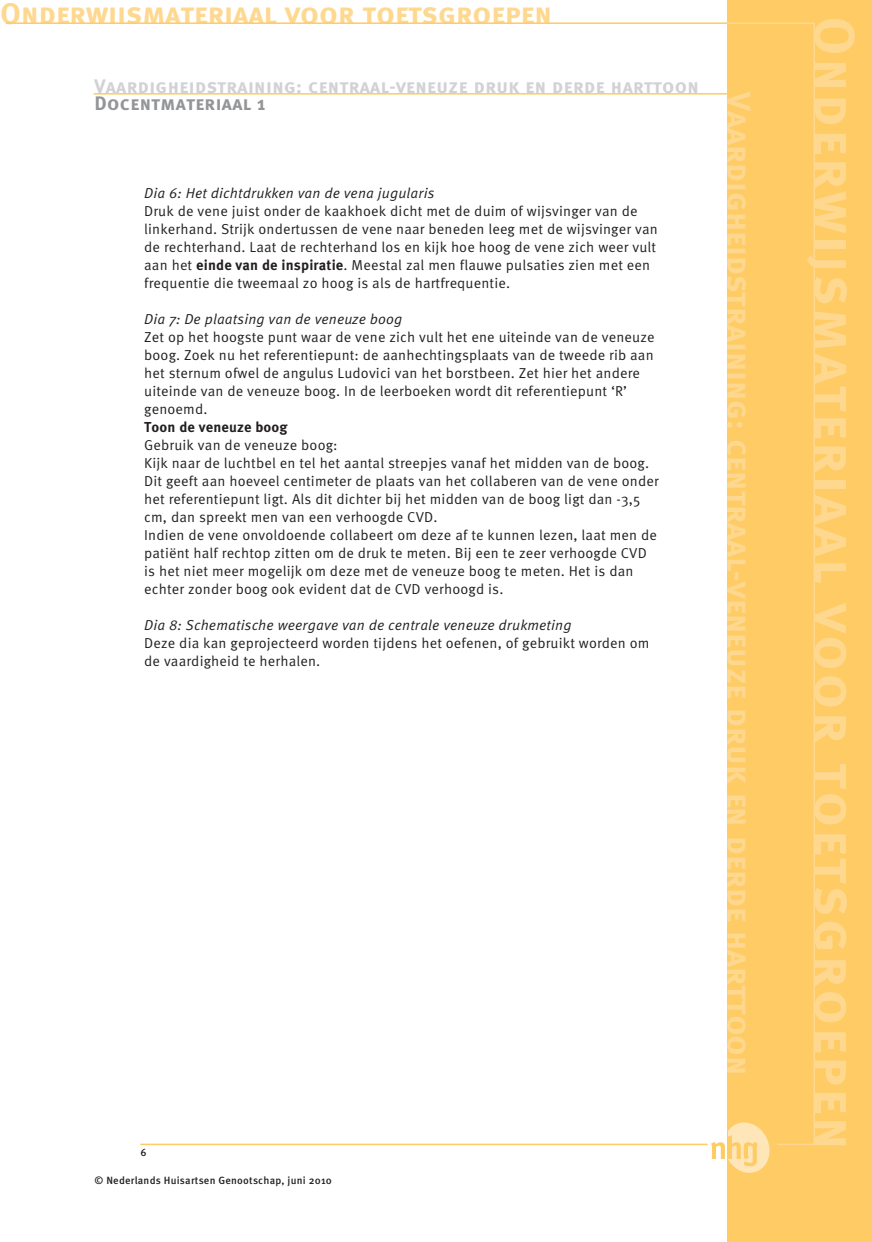
<style>
.page{position:relative;width:872px;height:1242px;background:#fff}
.page>*{position:absolute;margin:0;border:0;box-sizing:border-box;transform-origin:0 0}
.Normaal{font:57px "Meta Bold Caps";letter-spacing:.045em;color:#fed88f}
.Normaal-2{font:33px "Meta Bold Caps";color:#fed88f}
.Normaal-3{font:30px "Meta Bold Caps";color:#fed88f}
.Hoofd{font:19.5px "Meta Bold Caps";letter-spacing:.02em;color:#d1d2d4}
.Kop1{font:19.5px "Meta Bold Caps";letter-spacing:.02em;color:#939598}
.Normaal-4{font:14.4px/18px "Meta OT Norm";letter-spacing:.01em;color:#231f20}
.Normaal-5{font:14.4px "Meta OT Norm Ita";letter-spacing:.01em;color:#231f20}
.Normaal-6{font:700 14.4px "Meta OT";letter-spacing:.01em;color:#231f20}
.Kop1-2{font:500 10.5px "Meta OT";letter-spacing:.02em;color:#231f20}
.Bijschrift{font:500 10.5px "Meta OT";color:#231f20}
.s1{font-family:"Meta OT";font-weight:700}
</style>
<div class="page">
<div style="left:727px;top:0;width:145px;height:1242px;background:#fecb64"></div>
<svg style="left:711px;top:1122px;width:58px;height:50px"></svg>
<hr style="left:140px;top:1143px;width:567px;height:2px;background:#fecb64">
<hr style="left:6px;top:22px;width:721px;height:2px;background:#fecb64">
<hr style="left:777px;top:1143px;width:38px;height:2px;background:#fed88f">
<hr style="left:727px;top:22px;width:88px;height:2px;background:#fed88f">
<hr style="left:813px;top:22px;width:2px;height:1123px;background:#fed88f">
<hr style="left:94px;top:93px;width:633px;height:2px;background:#fecb64">
<p class="Normaal-3" style="left:0;top:-5px;width:553px">Onderwijsmateriaal voor toetsgroepen</p>
<p class="Hoofd" style="left:94px;top:74px;width:606px">Vaardigheidstraining: centraal-veneuze druk en derde harttoon</p>
<p class="Kop1" style="left:94px;top:91px;width:173px">Docentmateriaal 1</p>
<p class="Normaal-5" style="left:144px;top:185px;width:292px">Dia 6: Het dichtdrukken van de vena jugularis</p>
<p class="Normaal-4" style="left:144px;top:202px;width:515px">Druk de vene juist onder de kaakhoek dicht met de duim of wijsvinger van de linkerhand. Strijk ondertussen de vene naar beneden leeg met de wijsvinger van de rechterhand. Laat de rechterhand los en kijk hoe hoog de vene zich weer vult aan het <span class="s1">einde van de inspiratie</span>. Meestal zal men flauwe pulsaties zien met een frequentie die tweemaal zo hoog is als de hartfrequentie.</p>
<p class="Normaal-5" style="left:144px;top:311px;width:259px">Dia 7: De plaatsing van de veneuze boog</p>
<p class="Normaal-4" style="left:144px;top:328px;width:512px">Zet op het hoogste punt waar de vene zich vult het ene uiteinde van de veneuze boog. Zoek nu het referentiepunt: de aanhechtingsplaats van de tweede rib aan het sternum ofwel de angulus Ludovici van het borstbeen. Zet hier het andere uiteinde van de veneuze boog. In de leerboeken wordt dit referentiepunt ‘R’ genoemd.</p>
<p class="Normaal-6" style="left:144px;top:418px;width:145px">Toon de veneuze boog</p>
<p class="Normaal-4" style="left:144px;top:436px;width:195px">Gebruik van de veneuze boog:</p>
<p class="Normaal-4" style="left:144px;top:454px;width:516px">Kijk naar de luchtbel en tel het aantal streepjes vanaf het midden van de boog.<br>Dit geeft aan hoeveel centimeter de plaats van het collaberen van de vene onder het referentiepunt ligt. Als dit dichter bij het midden van de boog ligt dan -3,5 cm, dan spreekt men van een verhoogde CVD.</p>
<p class="Normaal-4" style="left:144px;top:526px;width:514px">Indien de vene onvoldoende collabeert om deze af te kunnen lezen, laat men de patiënt half rechtop zitten om de druk te meten. Bij een te zeer verhoogde CVD is het niet meer mogelijk om deze met de veneuze boog te meten. Het is dan echter zonder boog ook evident dat de CVD verhoogd is.</p>
<p class="Normaal-5" style="left:144px;top:617px;width:429px">Dia 8: Schematische weergave van de centrale veneuze drukmeting</p>
<p class="Normaal-4" style="left:144px;top:634px;width:507px">Deze dia kan geprojecteerd worden tijdens het oefenen, of gebruikt worden om de vaardigheid te herhalen.</p>
<p class="Normaal-2" style="left:758px;top:92px;width:985px;rotate:90deg">Vaardigheidstraining: centraal-veneuze druk en derde harttoon</p>
<p class="Bijschrift" style="left:140px;top:1146px;width:8px">6</p>
<p class="Kop1-2" style="left:94px;top:1174px;width:239px">© Nederlands Huisartsen Genootschap, juni 2010</p>
<p class="Normaal" style="left:868px;top:16px;width:1135px;rotate:90deg">Onderwijsmateriaal voor toetsgroepen</p>
</div>
